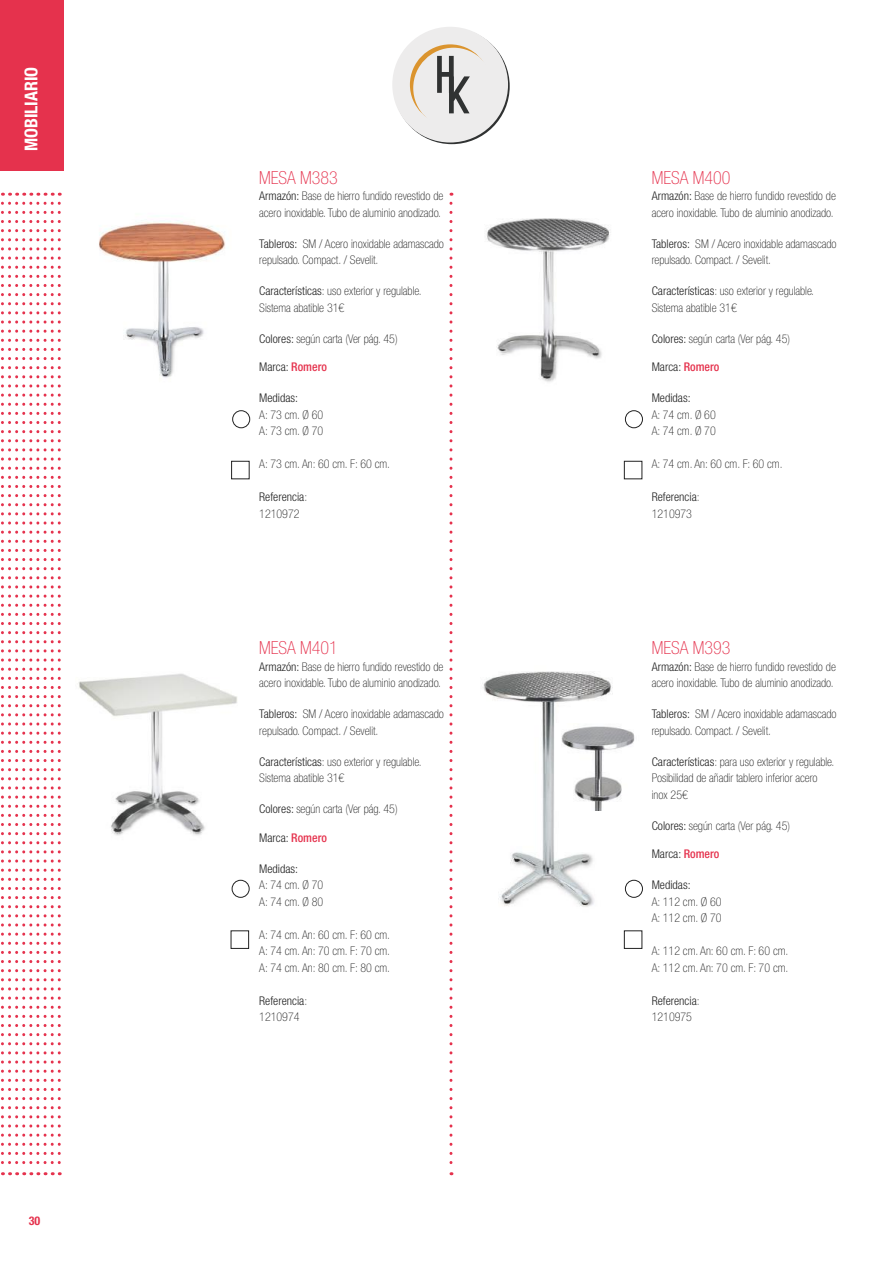
<style>
.page{position:relative;width:893px;height:1263px;background:#fff}
.page>*{position:absolute;margin:0;border:0;box-sizing:border-box;transform-origin:0 0}
.t1{font:100 condensed 18px "Helvetica Neue LT Std";color:#e5324d}
.t2{font:700 condensed 17.7px "Helvetica Neue LT Std";color:#fff}
.t3{font:100 condensed 12px/16.5px "Helvetica Neue LT Std";color:#222}
.t4{font:300 condensed 12px/16.5px "Helvetica Neue LT Std";color:#222}
.t5{font:700 condensed 12px "Helvetica Neue LT Std";color:#e5324d}
.s1{font-weight:300}
.s2{font-weight:500;color:#e5324d}
.s3{font-weight:100}
</style>
<div class="page">
<div style="left:0;top:0;width:63px;height:171px;background:#e5324d"></div>
<svg style="left:1px;top:203px;width:60px;height:972px"></svg>
<svg style="left:449px;top:203px;width:3px;height:972px"></svg>
<svg style="left:394px;top:28px;width:116px;height:116px"></svg>
<div style="left:392px;top:27px;width:116px;height:115px;background:#edecec;border-radius:50%"></div>
<svg style="left:410px;top:44px;width:80px;height:81px"></svg>
<div style="left:413px;top:48px;width:81px;height:80px;background:#edecec;border-radius:50%"></div>
<svg style="left:437px;top:56px;width:33px;height:57px"></svg>
<img style="left:78px;top:673px;width:159px;height:163px">
<img style="left:99px;top:221px;width:126px;height:157px">
<div style="left:232px;top:410px;width:18px;height:18px;border:1px solid #222;border-radius:50%"></div>
<div style="left:625px;top:410px;width:18px;height:18px;border:1px solid #222;border-radius:50%"></div>
<div style="left:231px;top:461px;width:18px;height:18px;border:1px solid #222"></div>
<div style="left:624px;top:461px;width:18px;height:18px;border:1px solid #222"></div>
<img style="left:486px;top:218px;width:125px;height:164px">
<div style="left:232px;top:880px;width:17px;height:17px;border:1px solid #222;border-radius:50%"></div>
<div style="left:625px;top:880px;width:18px;height:17px;border:1px solid #222;border-radius:50%"></div>
<div style="left:231px;top:930px;width:18px;height:19px;border:1px solid #222"></div>
<div style="left:624px;top:930px;width:18px;height:19px;border:1px solid #222"></div>
<img style="left:483px;top:671px;width:130px;height:236px">
<img style="left:556px;top:723px;width:79px;height:87px">
<h2 class="t2" style="left:21px;top:151px;width:86px;rotate:-90deg">MOBILIARIO</h2>
<p class="t5" style="left:29px;top:1213px;width:13px">30</p>
<h1 class="t1" style="left:259px;top:167px;width:80px">MESA M383</h1>
<p class="t3" style="left:259px;top:188px;width:186px"><span class="s1">Armazón:</span> Base de hierro fundido revestido de acero inoxidable. Tubo de aluminio anodizado.</p>
<p class="t3" style="left:259px;top:235px;width:186px"><span class="s1">Tableros:</span> SM / Acero inoxidable adamascado repulsado. Compact. / Sevelit.</p>
<p class="t3" style="left:259px;top:283px;width:164px"><span class="s1">Características</span>: uso exterior y regulable.<br>Sistema abatible 31€</p>
<p class="t3" style="left:259px;top:330px;width:140px"><span class="s1">Colores:</span> según carta (Ver pág. 45)</p>
<p class="t4" style="left:259px;top:359px;width:69px">Marca: <span class="s2">Romero</span></p>
<p class="t4" style="left:259px;top:390px;width:40px">Medidas:</p>
<p class="t3" style="left:259px;top:406px;width:66px">A: 73 cm. Ø 60<br>A: 73 cm. Ø 70</p>
<p class="t3" style="left:259px;top:456px;width:132px">A: 73 cm. An: 60 cm. F: 60 cm.</p>
<p class="t4" style="left:259px;top:489px;width:49px">Referencia<span class="s3">:<br>1210972</span></p>
<h1 class="t1" style="left:259px;top:638px;width:80px">MESA M401</h1>
<p class="t3" style="left:259px;top:658px;width:186px"><span class="s1">Armazón:</span> Base de hierro fundido revestido de acero inoxidable. Tubo de aluminio anodizado.</p>
<p class="t3" style="left:259px;top:706px;width:186px"><span class="s1">Tableros:</span> SM / Acero inoxidable adamascado repulsado. Compact. / Sevelit.</p>
<p class="t3" style="left:259px;top:753px;width:164px"><span class="s1">Características</span>: uso exterior y regulable.<br>Sistema abatible 31€</p>
<p class="t3" style="left:259px;top:800px;width:140px"><span class="s1">Colores:</span> según carta (Ver pág. 45)</p>
<p class="t4" style="left:259px;top:829px;width:69px">Marca: <span class="s2">Romero</span></p>
<p class="t4" style="left:259px;top:860px;width:40px">Medidas:</p>
<p class="t3" style="left:259px;top:877px;width:66px">A: 74 cm. Ø 70<br>A: 74 cm. Ø 80</p>
<p class="t3" style="left:259px;top:926px;width:132px;text-align:justify">A: 74 cm. An: 60 cm. F: 60 cm.<br>A: 74 cm. An: 70 cm. F: 70 cm.<br>A: 74 cm. An: 80 cm. F: 80 cm.</p>
<p class="t4" style="left:259px;top:992px;width:49px">Referencia<span class="s3">:<br>1210974</span></p>
<h1 class="t1" style="left:652px;top:167px;width:80px">MESA M400</h1>
<p class="t3" style="left:652px;top:188px;width:186px"><span class="s1">Armazón:</span> Base de hierro fundido revestido de acero inoxidable. Tubo de aluminio anodizado.</p>
<p class="t3" style="left:652px;top:235px;width:186px"><span class="s1">Tableros:</span> SM / Acero inoxidable adamascado repulsado. Compact. / Sevelit.</p>
<p class="t3" style="left:652px;top:283px;width:164px"><span class="s1">Características</span>: uso exterior y regulable.<br>Sistema abatible 31€</p>
<p class="t3" style="left:652px;top:330px;width:140px"><span class="s1">Colores:</span> según carta (Ver pág. 45)</p>
<p class="t4" style="left:652px;top:359px;width:69px">Marca: <span class="s2">Romero</span></p>
<p class="t4" style="left:652px;top:390px;width:40px">Medidas:</p>
<p class="t3" style="left:652px;top:406px;width:66px">A: 74 cm. Ø 60<br>A: 74 cm. Ø 70</p>
<p class="t3" style="left:652px;top:456px;width:132px">A: 74 cm. An: 60 cm. F: 60 cm.</p>
<p class="t4" style="left:652px;top:489px;width:49px">Referencia<span class="s3">:<br>1210973</span></p>
<h1 class="t1" style="left:652px;top:638px;width:80px">MESA M393</h1>
<p class="t3" style="left:652px;top:658px;width:186px"><span class="s1">Armazón:</span> Base de hierro fundido revestido de acero inoxidable. Tubo de aluminio anodizado.</p>
<p class="t3" style="left:652px;top:706px;width:186px"><span class="s1">Tableros:</span> SM / Acero inoxidable adamascado repulsado. Compact. / Sevelit.</p>
<p class="t3" style="left:652px;top:753px;width:184px"><span class="s1">Características</span>: para uso exterior y regulable.<br>Posibilidad de añadir tablero inferior acero inox 25€</p>
<p class="t3" style="left:652px;top:817px;width:140px"><span class="s1">Colores:</span> según carta (Ver pág. 45)</p>
<p class="t4" style="left:652px;top:846px;width:69px">Marca: <span class="s2">Romero</span></p>
<p class="t4" style="left:652px;top:877px;width:40px">Medidas:</p>
<p class="t3" style="left:652px;top:893px;width:71px">A: 112 cm. Ø 60<br>A: 112 cm. Ø 70</p>
<p class="t3" style="left:652px;top:943px;width:138px">A: 112 cm. An: 60 cm. F: 60 cm.<br>A: 112 cm. An: 70 cm. F: 70 cm.</p>
<p class="t4" style="left:652px;top:992px;width:49px">Referencia<span class="s3">:<br>1210975</span></p>
</div>
